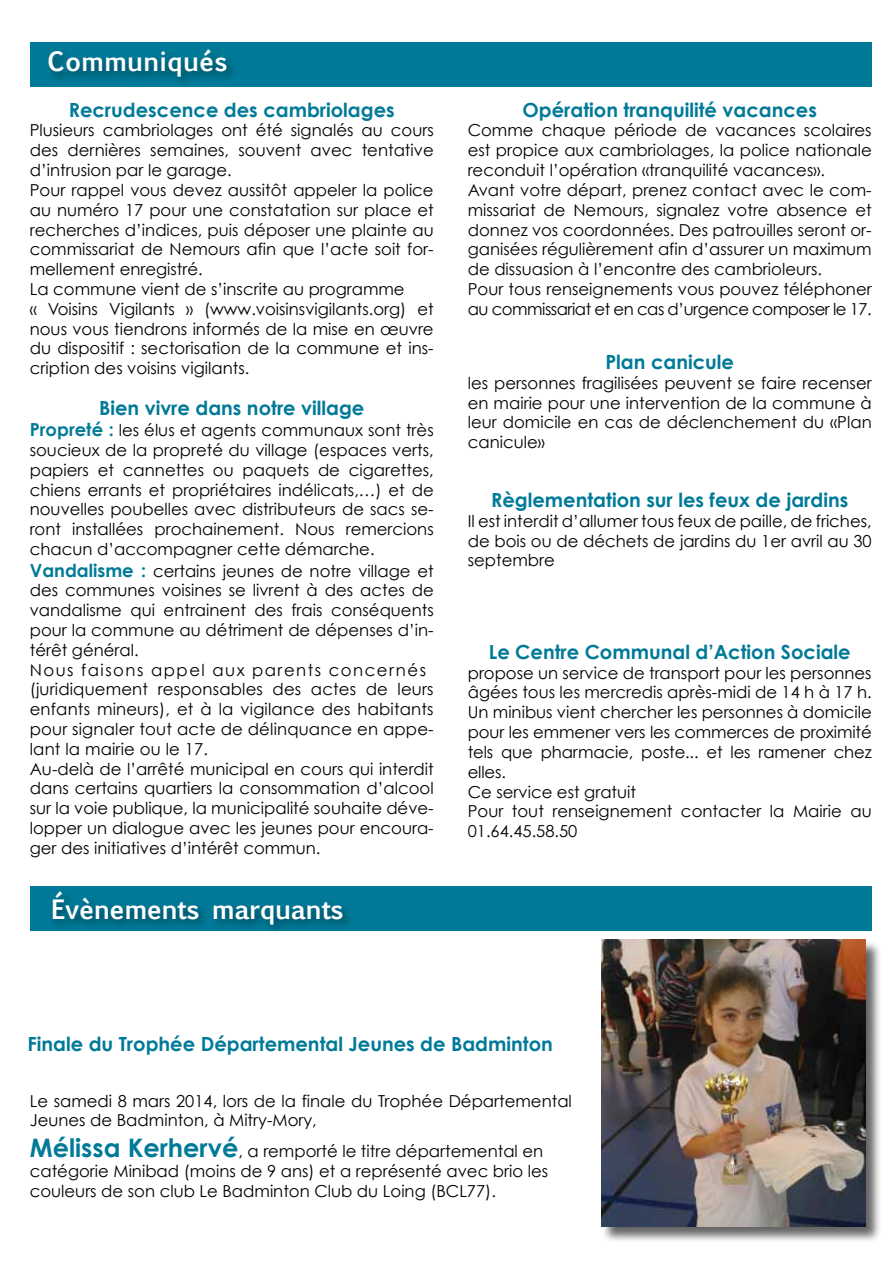
<style>
.page{position:relative;width:893px;height:1263px;background:#fff}
.page>*{position:absolute;margin:0;border:0;box-sizing:border-box;transform-origin:0 0}
.t1{font:700 25.5px "Euphemia UCAS";letter-spacing:-.02em;color:#fff}
.t2{font:700 25.5px "Euphemia UCAS";color:#fff}
.t3{font:700 19.5px "Century Gothic";color:#007a98}
.t4{font:16.5px/19.8px "Century Gothic";color:#000}
.s1{font-weight:700;font-size:18px;color:#007a98}
.s2{font-weight:700;font-size:25.5px;color:#007a98}
</style>
<div class="page">
<div style="left:30px;top:887px;width:842px;height:44px;background:#007a98"></div>
<div style="left:30px;top:43px;width:842px;height:44px;background:#007a98"></div>
<div style="left:49px;top:888px;width:305px;height:47px;background:#000;opacity:.45"></div>
<div style="left:44px;top:46px;width:194px;height:41px;background:#000;opacity:.45"></div>
<div style="left:601px;top:940px;width:281px;height:303px;background:#000;opacity:.6"></div>
<img style="left:601px;top:940px;width:264px;height:287px">
<h1 class="t2" style="left:47px;top:42px;width:182px">Communiqués</h1>
<p class="t3" style="left:69px;top:97px;width:328px">Recrudescence des cambriolages</p>
<p class="t4" style="left:30px;top:120px;width:405px">Plusieurs cambriolages ont été signalés au cours des dernières semaines, souvent avec tentative d’intrusion par le garage.<br>Pour rappel vous devez aussitôt appeler la police au numéro 17 pour une constatation sur place et recherches d’indices, puis déposer une plainte au commissariat de Nemours afin que l’acte soit for&shy;mellement enregistré.<br>La commune vient de s’inscrite au programme<br>« Voisins Vigilants » (www.voisinsvigilants.org) et nous vous tiendrons informés de la mise en œuvre du dispositif : sectorisation de la commune et ins&shy;cription des voisins vigilants.</p>
<p class="t3" style="left:99px;top:395px;width:267px">Bien vivre dans notre village</p>
<p class="t4" style="left:30px;top:420px;width:405px;text-align:justify"><span class="s1">Propreté :</span> les élus et agents communaux sont très soucieux de la propreté du village (espaces verts, papiers et cannettes ou paquets de cigarettes, chiens errants et propriétaires indélicats,…) et de nouvelles poubelles avec distributeurs de sacs se&shy;ront installées prochainement. Nous remercions chacun d’accompagner cette démarche.</p>
<p class="t4" style="left:30px;top:560px;width:405px"><span class="s1">Vandalisme :</span> certains jeunes de notre village et des communes voisines se livrent à des actes de vandalisme qui entrainent des frais conséquents pour la commune au détriment de dépenses d’in&shy;térêt général.<br>Nous faisons appel aux parents concernés (juridiquement responsables des actes de leurs enfants mineurs), et à la vigilance des habitants pour signaler tout acte de délinquance en appe&shy;lant la mairie ou le 17.<br>Au-delà de l’arrêté municipal en cours qui interdit dans certains quartiers la consommation d’alcool sur la voie publique, la municipalité souhaite déve&shy;lopper un dialogue avec les jeunes pour encoura&shy;ger des initiatives d’intérêt commun.</p>
<h1 class="t1" style="left:51px;top:890px;width:294px">Évènements marquants</h1>
<p class="t3" style="left:522px;top:97px;width:296px">Opération tranquilité vacances</p>
<p class="t4" style="left:468px;top:120px;width:405px">Comme chaque période de vacances scolaires est propice aux cambriolages, la police nationale reconduit l’opération «tranquilité vacances».<br>Avant votre départ, prenez contact avec le com&shy;missariat de Nemours, signalez votre absence et donnez vos coordonnées. Des patrouilles seront or&shy;ganisées régulièrement afin d’assurer un maximum de dissuasion à l’encontre des cambrioleurs.<br>Pour tous renseignements vous pouvez téléphoner au commissariat et en cas d’urgence composer le 17.</p>
<p class="t3" style="left:605px;top:350px;width:130px">Plan canicule</p>
<p class="t4" style="left:468px;top:373px;width:405px;text-align:justify">les personnes fragilisées peuvent se faire recenser en mairie pour une intervention de la commune à leur domicile en cas de déclenchement du «Plan canicule»</p>
<p class="t3" style="left:491px;top:488px;width:359px">Règlementation sur les feux de jardins</p>
<p class="t4" style="left:468px;top:511px;width:405px;text-align:justify">Il est interdit d’allumer tous feux de paille, de friches, de bois ou de déchets de jardins du 1er avril au 30 septembre</p>
<p class="t3" style="left:489px;top:639px;width:363px">Le Centre Communal d’Action Sociale</p>
<p class="t4" style="left:468px;top:663px;width:405px">propose un service de transport pour les personnes âgées tous les mercredis après-midi de 14 h à 17 h.<br>Un minibus vient chercher les personnes à domicile pour les emmener vers les commerces de proximité tels que pharmacie, poste... et les ramener chez elles.<br>Ce service est gratuit<br>Pour tout renseignement contacter la Mairie au 01.64.45.58.50</p>
<p class="t3" style="left:28px;top:1031px;width:527px">Finale du Trophée Départemental Jeunes de Badminton</p>
<p class="t4" style="left:30px;top:1090px;width:544px">Le samedi 8 mars 2014, lors de la finale du Trophée Départemental<br>Jeunes de Badminton, à Mitry-Mory,</p>
<p class="t4" style="left:30px;top:1141px;width:520px"><span class="s2">Mélissa Kerhervé</span>, a remporté le titre départemental en catégorie Minibad (moins de 9 ans) et a représenté avec brio les couleurs de son club Le Badminton Club du Loing (BCL77).</p>
</div>
